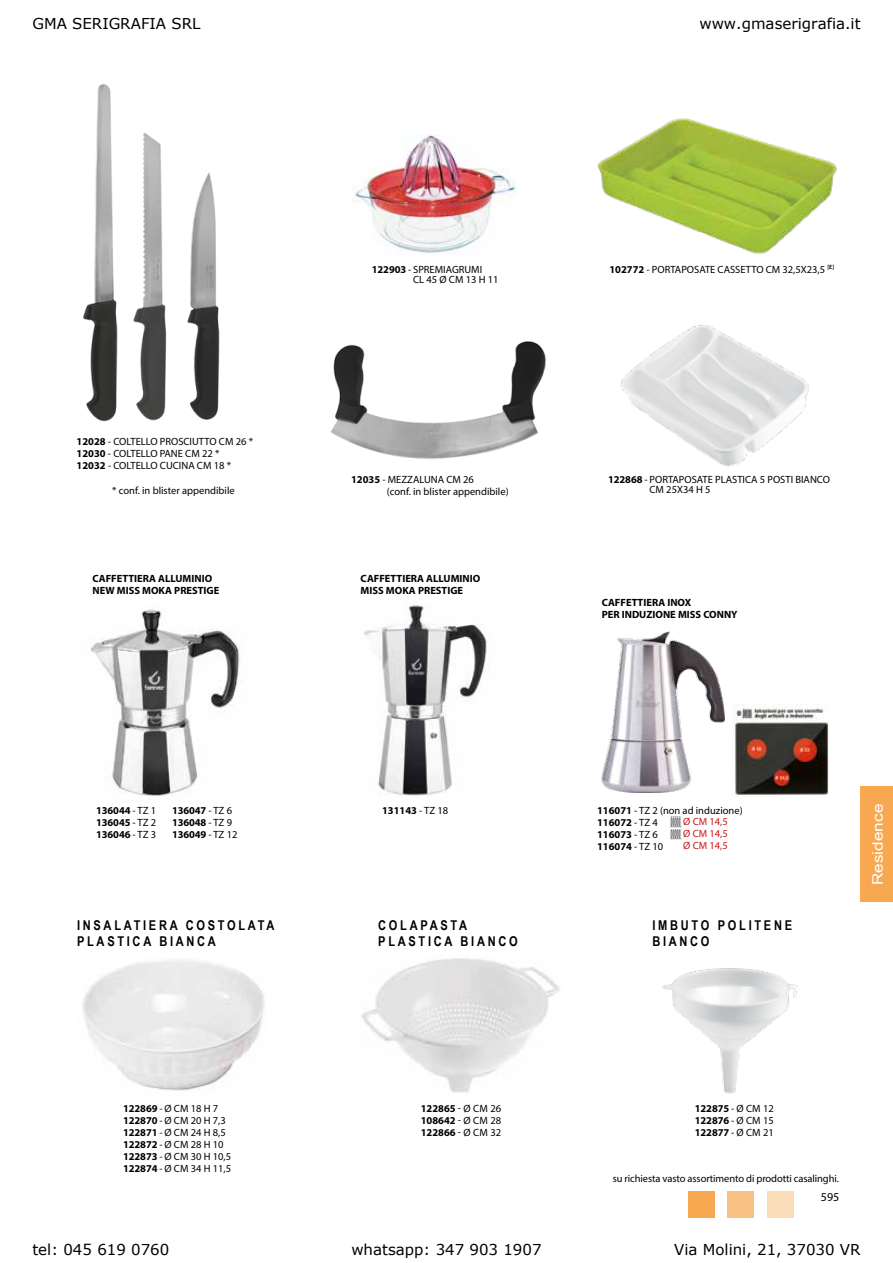
<style>
.page{position:relative;width:893px;height:1263px;background:#fff}
.page>*{position:absolute;margin:0;border:0;box-sizing:border-box;transform-origin:0 0}
.t1{font:15px "Verdana";color:#000}
.t2{font:14.7px "Arial Narrow";color:#fff;scale:1.43 1}
.t3{font:700 13.5px/16.2px "Arial Narrow";letter-spacing:.2em;color:#000}
.t4{font:12px "Myriad Pro";color:#000}
.t5{font:10.5px/12px "Myriad Pro";color:#000}
.t6{font:700 10.5px/12px "Myriad Pro";color:#000}
.t7{font:10.5px/12px "Myriad Pro";color:#cd1719;text-align:justify}
.s1{font-weight:700}
.s2{font-weight:400}
</style>
<div class="page">
<img style="left:354px;top:134px;width:162px;height:121px">
<img style="left:601px;top:631px;width:123px;height:162px">
<img style="left:732px;top:705px;width:97px;height:91px">
<svg style="left:670px;top:816px;width:11px;height:23px"></svg>
<img style="left:187px;top:172px;width:33px;height:248px">
<img style="left:133px;top:133px;width:34px;height:288px">
<img style="left:83px;top:84px;width:35px;height:338px">
<img style="left:330px;top:341px;width:216px;height:118px">
<img style="left:363px;top:605px;width:124px;height:192px">
<img style="left:90px;top:609px;width:150px;height:187px">
<img style="left:621px;top:324px;width:188px;height:143px">
<img style="left:597px;top:118px;width:240px;height:136px">
<img style="left:82px;top:960px;width:183px;height:131px">
<img style="left:361px;top:958px;width:199px;height:135px">
<img style="left:662px;top:968px;width:135px;height:126px">
<div style="left:860px;top:786px;width:33px;height:115px;background:#f7a850"></div>
<div style="left:688px;top:1191px;width:27px;height:27px;background:#f7a850"></div>
<div style="left:728px;top:1191px;width:26px;height:27px;background:#f9c284"></div>
<div style="left:767px;top:1191px;width:27px;height:27px;background:#fbdcb9"></div>
<h1 class="t1" style="left:32px;top:14px;width:170px">GMA SERIGRAFIA SRL</h1>
<h1 class="t1" style="left:699px;top:14px;width:163px">www.gmaserigrafia.it</h1>
<p class="t5" style="left:77px;top:435px;width:178px"><span class="s1">12028</span> - COLTELLO PROSCIUTTO CM 26 *<br><span class="s1">12030</span> - COLTELLO PANE CM 22 *<br><span class="s1">12032</span> - COLTELLO CUCINA CM 18 *</p>
<p class="t5" style="left:112px;top:484px;width:124px">* conf. in blister appendibile</p>
<p class="t6" style="left:93px;top:572px;width:128px">CAFFETTIERA ALLUMINIO<br>NEW MISS MOKA PRESTIGE</p>
<p class="t5" style="left:413px;top:264px;width:87px;line-height:10.5px;text-indent:-41px"><span class="s1">122903</span> - SPREMIAGRUMI<br>CL 45 Ø CM 13 H 11</p>
<p class="t5" style="left:387px;top:473px;width:123px;line-height:12.6px;text-indent:-36px"><span class="s1">12035</span> - MEZZALUNA CM 26<br>(conf. in blister appendibile)</p>
<p class="t6" style="left:361px;top:572px;width:121px">CAFFETTIERA ALLUMINIO<br>MISS MOKA PRESTIGE</p>
<p class="t5" style="left:609px;top:263px;width:226px"><span class="s1">102772</span> - PORTAPOSATE CASSETTO CM 32,5X23,5 <sup>[E]</sup></p>
<p class="t5" style="left:649px;top:474px;width:182px;line-height:10.5px;text-indent:-41px"><span class="s1">122868</span> - PORTAPOSATE PLASTICA 5 POSTI BIANCO<br>CM 25X34 H 5</p>
<p class="t6" style="left:602px;top:596px;width:137px">CAFFETTIERA INOX<br>PER INDUZIONE MISS CONNY</p>
<p class="t6" style="left:96px;top:804px;width:62px">136044 <span class="s2">- TZ 1</span></p>
<p class="t6" style="left:382px;top:804px;width:68px">131143 <span class="s2">- TZ 18</span></p>
<p class="t6" style="left:96px;top:816px;width:62px">136045 <span class="s2">- TZ 2<br></span>136046 <span class="s2">- TZ 3</span></p>
<p class="t6" style="left:172px;top:804px;width:67px">136047 <span class="s2">- TZ 6<br></span>136048 <span class="s2">- TZ 9<br></span>136049 <span class="s2">- TZ 12</span></p>
<p class="t5" style="left:597px;top:804px;width:147px"><span class="s1">116071</span> - TZ 2 (non ad induzione)<br><span class="s1">116072</span> - TZ 4<br><span class="s1">116073</span> - TZ 6<br><span class="s1">116074</span> - TZ 10</p>
<p class="t7" style="left:683px;top:816px;width:46px">Ø CM 14,5<br>Ø CM 14,5<br>Ø CM 14,5</p>
<p class="t3" style="left:77px;top:916px;width:199px">INSALATIERA COSTOLATA<br>PLASTICA BIANCA</p>
<p class="t3" style="left:378px;top:916px;width:141px">COLAPASTA<br>PLASTICA BIANCO</p>
<p class="t3" style="left:652px;top:916px;width:141px">IMBUTO POLITENE<br>BIANCO</p>
<h2 class="t2" style="left:867px;top:885px;width:58px;rotate:-90deg">Residence</h2>
<p class="t5" style="left:123px;top:1102px;width:110px"><span class="s1">122869</span> - Ø CM 18 H 7<br><span class="s1">122870</span> - Ø CM 20 H 7,3<br><span class="s1">122871</span> - Ø CM 24 H 8,5<br><span class="s1">122872</span> - Ø CM 28 H 10<br><span class="s1">122873</span> - Ø CM 30 H 10,5<br><span class="s1">122874</span> - Ø CM 34 H 11,5</p>
<p class="t6" style="left:421px;top:1102px;width:82px;text-align:justify">122865 <span class="s2">- Ø CM 26<br></span>108642 <span class="s2">- Ø CM 28<br></span>122866 <span class="s2">- Ø CM 32</span></p>
<p class="t6" style="left:695px;top:1101px;width:81px;text-align:justify">122875 <span class="s2">- Ø CM 12<br></span>122876 <span class="s2">- Ø CM 15<br></span>122877 <span class="s2">- Ø CM 21</span></p>
<p class="t5" style="left:613px;top:1172px;width:228px">su richiesta vasto assortimento di prodotti casalinghi.</p>
<p class="t4" style="left:821px;top:1190px;width:20px">595</p>
<h1 class="t1" style="left:32px;top:1240px;width:138px">tel: 045 619 0760</h1>
<h1 class="t1" style="left:351px;top:1240px;width:192px">whatsapp: 347 903 1907</h1>
<h1 class="t1" style="left:674px;top:1240px;width:188px">Via Molini, 21, 37030 VR</h1>
</div>
